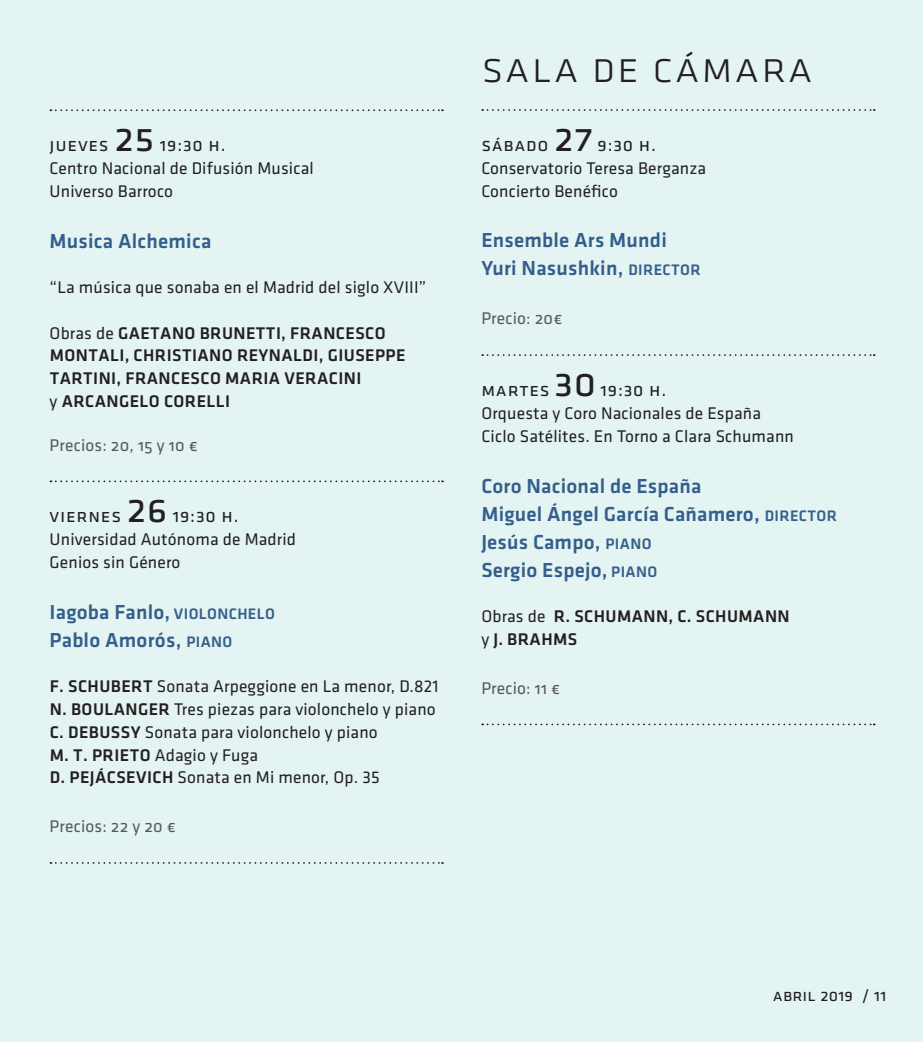
<style>
.page{position:relative;width:923px;height:1042px;background:#e3f4f2}
.page>*{position:absolute;margin:0;border:0;box-sizing:border-box;transform-origin:0 0}
.t1{font:43.75px "Klavika Light Caps SC";letter-spacing:.04em;color:#231f20}
.t2{font:500 21px/28px "Klavika";letter-spacing:.01em;color:#345e8b}
.t3{font:19.25px "Klavika Reg Caps SC";letter-spacing:.04em;color:#231f20}
.t4{font:17.5px/22.8px "Klavika";letter-spacing:.01em;color:#231f20}
.t5{font:17.5px/22.8px "Klavika Med Caps SC";letter-spacing:.025em;color:#231f20}
.t6{font:17.5px "Klavika Regular OSF";letter-spacing:.01em;color:#57585a}
.t7{font:17.5px "Klavika Reg Caps SC";letter-spacing:.01em;color:#231f20}
.s1{font-size:42px}
.s2{font-family:"Klavika"}
.s3{font-family:"Klavika Med Caps SC";font-weight:400;font-size:15.75px}
.s4{font-family:"Klavika Med Caps SC"}
</style>
<div class="page">
<svg style="left:482px;top:109px;width:392px;height:2px"></svg>
<svg style="left:482px;top:354px;width:392px;height:2px"></svg>
<svg style="left:482px;top:723px;width:392px;height:2px"></svg>
<svg style="left:50px;top:109px;width:393px;height:2px"></svg>
<svg style="left:50px;top:480px;width:393px;height:2px"></svg>
<svg style="left:50px;top:862px;width:393px;height:2px"></svg>
<p class="t3" style="left:50px;top:135px;width:177px">jueves <span class="s1">25</span> 19:30 h.</p>
<p class="t4" style="left:50px;top:157px;width:266px">Centro Nacional de Difusión Musical<br>Universo Barroco</p>
<p class="t2" style="left:50px;top:227px;width:163px">Musica Alchemica</p>
<p class="t4" style="left:50px;top:276px;width:378px">“La música que sonaba en el Madrid del siglo XVIII”</p>
<p class="t5" style="left:50px;top:321px;width:357px"><span class="s2">Obras de</span> GAETANO BRUNETTI, FRANCESCO MONTALI, CHRISTIANO REYNALDI, GIUSEPPE TARTINI, FRANCESCO MARIA VERACINI<br><span class="s2">y</span> ARCANGELO CORELLI</p>
<p class="t6" style="left:50px;top:436px;width:150px">Precios: 20, 15 y 10 €</p>
<p class="t3" style="left:50px;top:506px;width:190px">viernes <span class="s1">26</span> 19:30 h.</p>
<p class="t4" style="left:50px;top:528px;width:248px">Universidad Autónoma de Madrid<br>Genios sin Género</p>
<p class="t2" style="left:50px;top:598px;width:227px">Iagoba Fanlo, <span class="s3">VIOLONCHELO<br></span>Pablo Amorós, <span class="s3">PIANO</span></p>
<p class="t4" style="left:50px;top:675px;width:390px"><span class="s4">F. SCHUBERT</span> Sonata Arpeggione en La menor, D.821<br><span class="s4">N. BOULANGER</span> Tres piezas para violonchelo y piano <span class="s4">C. DEBUSSY</span> Sonata para violonchelo y piano<br><span class="s4">M. T. PRIETO</span> Adagio y Fuga<br><span class="s4">D. PEJÁCSEVICH</span> Sonata en Mi menor, Op. 35</p>
<p class="t6" style="left:50px;top:817px;width:128px">Precios: 22 y 20 €</p>
<h1 class="t1" style="left:481px;top:45px;width:333px">sala de cámara</h1>
<p class="t3" style="left:481px;top:135px;width:176px">sábado <span class="s1">27</span> 9:30 h.</p>
<p class="t4" style="left:481px;top:157px;width:226px">Conservatorio Teresa Berganza<br>Concierto Benéfico</p>
<p class="t2" style="left:481px;top:227px;width:221px">Ensemble Ars Mundi<br>Yuri Nasushkin, <span class="s3">DIRECTOR</span></p>
<p class="t6" style="left:481px;top:310px;width:83px">Precio: 20€</p>
<p class="t3" style="left:481px;top:380px;width:186px">martes <span class="s1">30</span> 19:30 h.</p>
<p class="t4" style="left:481px;top:402px;width:314px">Orquesta y Coro Nacionales de España<br>Ciclo Satélites. En Torno a Clara Schumann</p>
<p class="t2" style="left:481px;top:472px;width:357px">Coro Nacional de España<br>Miguel Ángel García Cañamero, <span class="s3">DIRECTOR<br></span>Jesús Campo, <span class="s3">PIANO<br></span>Sergio Espejo, <span class="s3">PIANO</span></p>
<p class="t5" style="left:481px;top:605px;width:310px"><span class="s2">Obras de</span> R. SCHUMANN, C. SCHUMANN <span class="s2">y</span> J. BRAHMS</p>
<p class="t6" style="left:481px;top:679px;width:80px">Precio: 11 €</p>
<p class="t7" style="left:773px;top:986px;width:115px">abril 2019 / 11</p>
</div>
